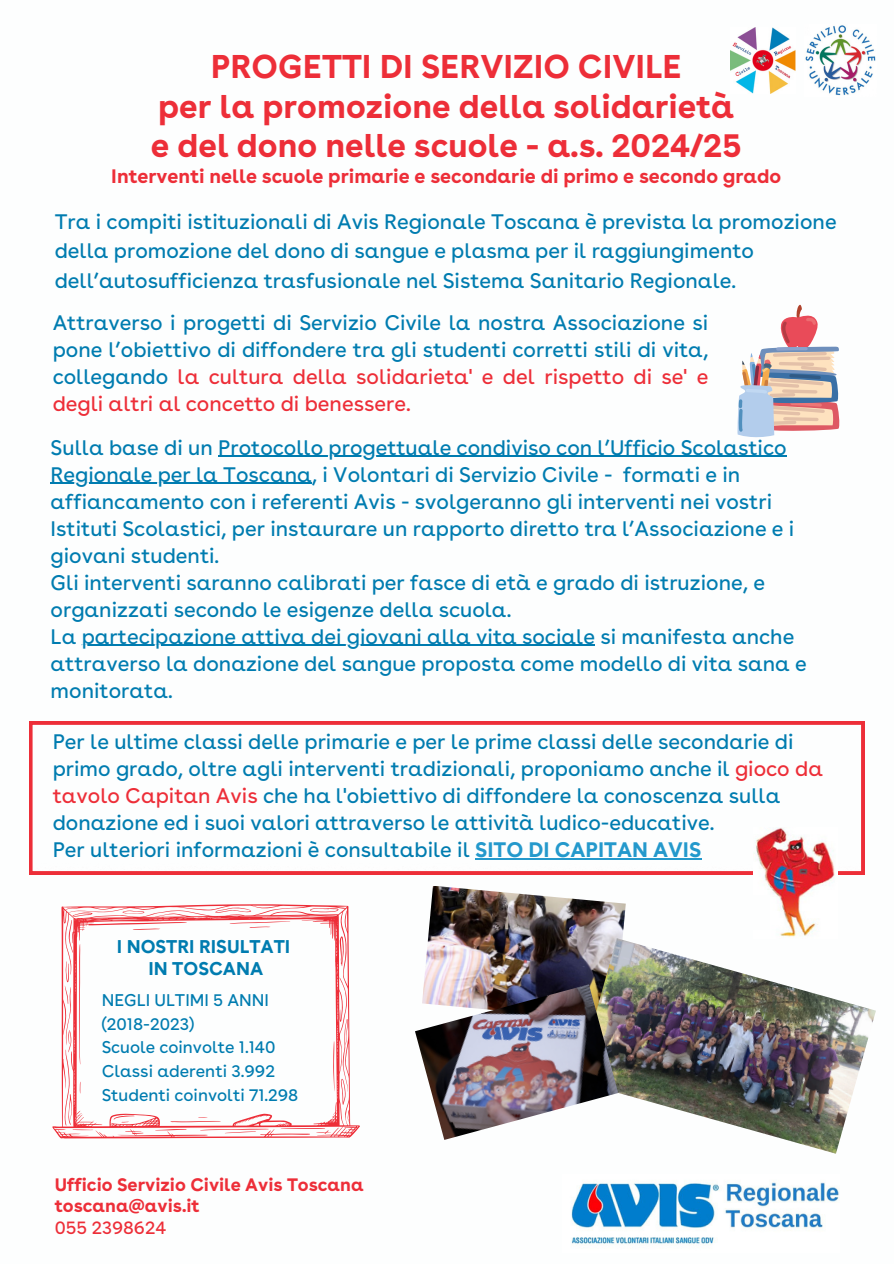
<style>
.page{position:relative;width:894px;height:1264px;background:#fff}
.page>*{position:absolute;margin:0;border:0;box-sizing:border-box;transform-origin:0 0}
.t1{font:700 32.85px/39.3px "Buenos Aires";color:#ed2e38;text-align:center}
.t2{font:21px/27px "Buenos Aires";color:#007cb0}
.t3{font:700 19.5px "Buenos Aires";color:#ed2e38}
.t4{font:700 18.45px/21.3px "Buenos Aires";color:#007cb0;text-align:center}
.t5{font:700 18px/21.3px "Buenos Aires";color:#ed2e38}
.t6{font:18px "Buenos Aires";color:#ed2e38}
.t7{font:16.95px "Buenos Aires";color:#007cb0}
.s1{color:#ed2e38}
.s2{font-weight:700;color:#2499cc}
</style>
<div class="page">
<img style="left:730px;top:27px;width:65px;height:67px">
<svg style="left:737px;top:304px;width:103px;height:134px"></svg>
<img style="left:571px;top:1181px;width:267px;height:64px">
<svg style="left:52px;top:904px;width:308px;height:234px"></svg>
<img style="left:424px;top:886px;width:201px;height:98px">
<img style="left:576px;top:938px;width:299px;height:215px">
<img style="left:805px;top:25px;width:71px;height:71px">
<svg style="left:29px;top:721px;width:835px;height:153px"></svg>
<img style="left:415px;top:984px;width:203px;height:155px">
<hr style="left:218px;top:455px;width:568px;height:2px;background:#007cb0">
<hr style="left:51px;top:482px;width:261px;height:2px;background:#007cb0">
<hr style="left:82px;top:644px;width:513px;height:2px;background:#007cb0">
<hr style="left:475px;top:858px;width:226px;height:1px;background:#2499cc">
<img style="left:753px;top:828px;width:84px;height:109px">
<div style="left:753px;top:895px;width:16px;height:35px;background:#fdfefe"></div>
<h1 class="t1" style="left:151px;top:47px;width:592px">PROGETTI DI SERVIZIO CIVILE<br>per la promozione della solidarietà e del dono nelle scuole - a.s. 2024/25</h1>
<h1 class="t3" style="left:111px;top:164px;width:671px">Interventi nelle scuole primarie e secondarie di primo e secondo grado</h1>
<h3 class="t2" style="left:55px;top:207px;width:783px;line-height:29.2px">Tra i compiti istituzionali di Avis Regionale Toscana è prevista la promozione della promozione del dono di sangue e plasma per il raggiungimento dell’autosufficienza trasfusionale nel Sistema Sanitario Regionale.</h3>
<p class="t2" style="left:53px;top:309px;width:657px;text-align:justify">Attraverso i progetti di Servizio Civile la nostra Associazione si pone l’obiettivo di diffondere tra gli studenti corretti stili di vita, collegando <span class="s1">la cultura della solidarieta' e del rispetto di se' e degli altri al concetto di benessere.</span></p>
<h2 class="t2" style="left:51px;top:433px;width:737px">Sulla base di un Protocollo progettuale condiviso con l’Ufficio Scolastico</h2>
<p class="t2" style="left:51px;top:460px;width:745px">Regionale per la Toscana, i Volontari di Servizio Civile - formati e in affiancamento con i referenti Avis - svolgeranno gli interventi nei vostri Istituti Scolastici, per instaurare un rapporto diretto tra l’Associazione e i giovani studenti.<br>Gli interventi saranno calibrati per fasce di età e grado di istruzione, e organizzati secondo le esigenze della scuola.<br>La partecipazione attiva dei giovani alla vita sociale si manifesta anche</p>
<p class="t2" style="left:51px;top:649px;width:757px">attraverso la donazione del sangue proposta come modello di vita sana e monitorata.</p>
<p class="t2" style="left:53px;top:728px;width:771px">Per le ultime classi delle primarie e per le prime classi delle secondarie di primo grado, oltre agli interventi tradizionali, proponiamo anche il <span class="s1">gioco da tavolo Capitan Avis</span> che ha l'obiettivo di diffondere la conoscenza sulla donazione ed i suoi valori attraverso le attività ludico-educative.<br>Per ulteriori informazioni è consultabile il <span class="s2">SITO DI CAPITAN AVIS</span></p>
<p class="t4" style="left:117px;top:936px;width:175px">I NOSTRI RISULTATI<br>IN TOSCANA</p>
<p class="t7" style="left:102px;top:989px;width:169px">NEGLI ULTIMI 5 ANNI</p>
<p class="t7" style="left:102px;top:1013px;width:94px">(2018-2023)</p>
<p class="t7" style="left:102px;top:1037px;width:175px">Scuole coinvolte 1.140</p>
<p class="t7" style="left:102px;top:1060px;width:175px">Classi aderenti 3.992</p>
<p class="t7" style="left:102px;top:1084px;width:198px">Studenti coinvolti 71.298</p>
<p class="t5" style="left:55px;top:1173px;width:310px">Ufficio Servizio Civile Avis Toscana toscana@avis.it</p>
<p class="t6" style="left:55px;top:1216px;width:113px">055 2398624</p>
</div>
